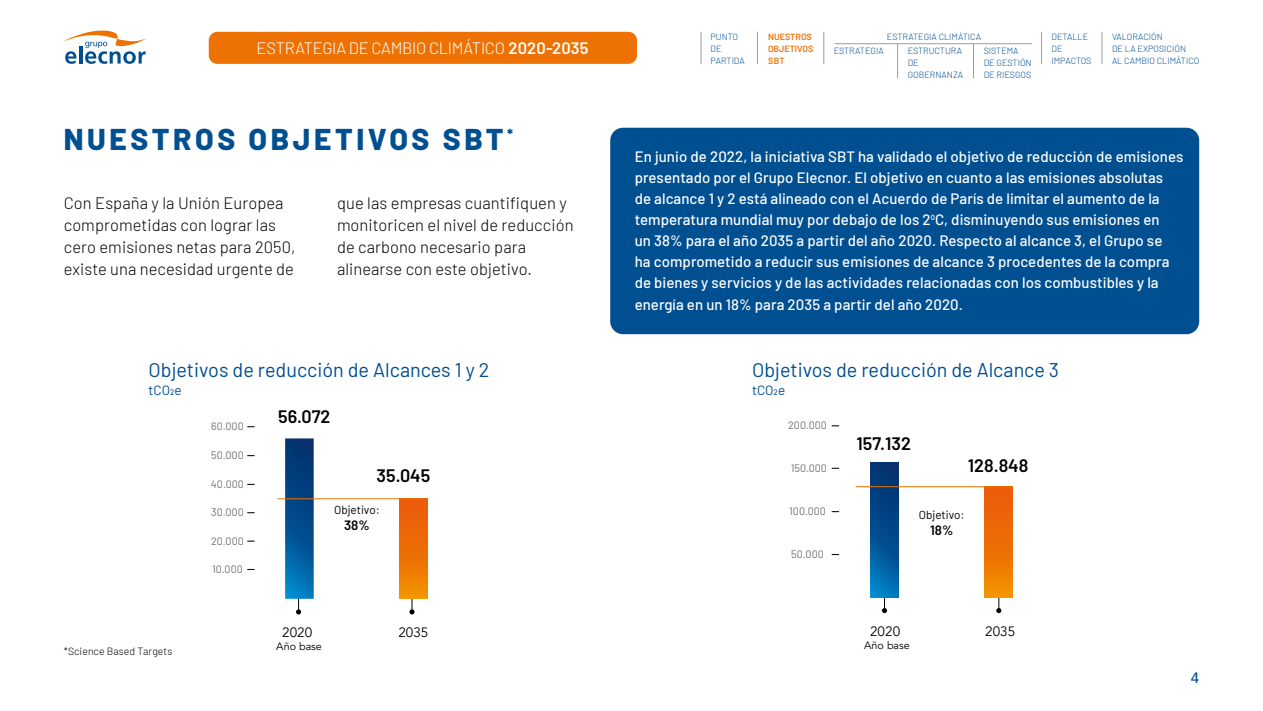
<style>
.page{position:relative;width:1263px;height:711px;background:#fff}
.page>*{position:absolute;margin:0;border:0;box-sizing:border-box;transform-origin:0 0}
.t1{font:800 30px "Barlow";letter-spacing:.12em;color:#004f91}
.t2{font:19.8px "Barlow";color:#004f91}
.t3{font:600 18px "Barlow";color:#000}
.t4{font:300 16.5px/21.9px "Barlow";letter-spacing:.005em;color:#000}
.t5{font:300 16.5px "Barlow";letter-spacing:-.015em;color:#fff}
.t6{font:500 15px/21px "Barlow";letter-spacing:.005em;color:#fff}
.t7{font:500 15px "Avenir";color:#004f91}
.t8{font:13.5px "Avenir";color:#000}
.t9{font:13.5px "Barlow";color:#004f91}
.t10{font:600 13.5px "Barlow";color:#000}
.t11{font:11.7px "Barlow";color:#000}
.t12{font:10.8px "Barlow";color:#706f6f}
.t13{font:10.8px "Avenir";color:#000}
.t14{font:300 10.5px "Barlow";letter-spacing:.005em;color:#000}
.t15{font:300 9px/11.9px "Barlow";color:#004f91}
.t16{font:600 9px/11.9px "Barlow";color:#ee7203}
.s1{font-weight:600}
</style>
<div class="page">
<div style="left:610px;top:128px;width:589px;height:206px;background:#004f91"></div>
<svg style="left:409px;top:598px;width:5px;height:16px"></svg>
<svg style="left:285px;top:438px;width:29px;height:176px"></svg>
<div style="left:399px;top:498px;width:29px;height:100px;background:linear-gradient(to bottom,#e9550c,#f28b00)"></div>
<hr style="left:277px;top:498px;width:151px;height:1px;background:#ee7203">
<svg style="left:996px;top:597px;width:5px;height:15px"></svg>
<svg style="left:882px;top:597px;width:5px;height:15px"></svg>
<svg style="left:870px;top:462px;width:28px;height:135px"></svg>
<div style="left:984px;top:486px;width:29px;height:111px;background:linear-gradient(to bottom,#e9550c,#f28c00)"></div>
<hr style="left:856px;top:486px;width:157px;height:1px;background:#ee7203">
<hr style="left:701px;top:32px;width:1px;height:32px;background:#9d9d9c">
<svg style="left:62px;top:30px;width:85px;height:34px"></svg>
<hr style="left:757px;top:32px;width:1px;height:32px;background:#9d9d9c">
<hr style="left:823px;top:32px;width:1px;height:32px;background:#9d9d9c">
<hr style="left:1102px;top:32px;width:1px;height:32px;background:#9d9d9c">
<div style="left:209px;top:32px;width:428px;height:32px;background:#ee7203;border-radius:9px"></div>
<hr style="left:897px;top:44px;width:1px;height:34px;background:#9d9d9c">
<hr style="left:834px;top:43px;width:198px;height:1px;background:#9d9d9c">
<hr style="left:973px;top:44px;width:1px;height:34px;background:#9d9d9c">
<hr style="left:1041px;top:32px;width:1px;height:32px;background:#9d9d9c">
<p class="t5" style="left:257px;top:36px;width:333px">ESTRATEGIA DE CAMBIO CLIMÁTICO <span class="s1">2020-2035</span></p>
<h1 class="t1" style="left:64px;top:117px;width:451px">NUESTROS OBJETIVOS SBT<sup>*</sup></h1>
<p class="t4" style="left:64px;top:191px;width:233px">Con España y la Unión Europea comprometidas con lograr las cero emisiones netas para 2050, existe una necesidad urgente de</p>
<p class="t4" style="left:337px;top:191px;width:238px">que las empresas cuantifiquen y monitoricen el nivel de reducción de carbono necesario para alinearse con este objetivo.</p>
<h2 class="t2" style="left:149px;top:355px;width:342px">Objetivos de reducción de Alcances 1 y 2</h2>
<p class="t9" style="left:149px;top:380px;width:35px">tCO2e</p>
<p class="t14" style="left:64px;top:643px;width:110px">*Science Based Targets</p>
<p class="t12" style="left:211px;top:418px;width:34px">60.000</p>
<p class="t12" style="left:211px;top:447px;width:34px">50.000</p>
<p class="t12" style="left:211px;top:475px;width:34px">40.000</p>
<p class="t12" style="left:211px;top:504px;width:34px">30.000</p>
<p class="t12" style="left:211px;top:533px;width:34px">20.000</p>
<p class="t12" style="left:212px;top:561px;width:32px">10.000</p>
<p class="t3" style="left:278px;top:402px;width:54px">56.072</p>
<p class="t3" style="left:377px;top:462px;width:55px">35.045</p>
<p class="t11" style="left:334px;top:500px;width:47px">Objetivo:</p>
<p class="t10" style="left:344px;top:514px;width:27px">38%</p>
<p class="t8" style="left:282px;top:624px;width:32px">2020</p>
<p class="t13" style="left:276px;top:639px;width:47px">Año base</p>
<p class="t8" style="left:398px;top:624px;width:32px">2035</p>
<p class="t15" style="left:711px;top:30px;width:36px">PUNTO<br>DE<br>PARTIDA</p>
<p class="t16" style="left:768px;top:30px;width:47px">NUESTROS<br>OBJETIVOS<br>SBT</p>
<p class="t15" style="left:1112px;top:30px;width:89px">VALORACIÓN<br>DE LA EXPOSICIÓN<br>AL CAMBIO CLIMÁTICO</p>
<p class="t15" style="left:887px;top:30px;width:96px">ESTRATEGIA CLIMÁTICA</p>
<p class="t15" style="left:1051px;top:30px;width:41px">DETALLE<br>DE<br>IMPACTOS</p>
<p class="t15" style="left:908px;top:44px;width:57px">ESTRUCTURA<br>DE<br>GOBERNANZA</p>
<p class="t15" style="left:984px;top:44px;width:50px">SISTEMA<br>DE GESTIÓN<br>DE RIESGOS</p>
<p class="t15" style="left:834px;top:44px;width:52px">ESTRATEGIA</p>
<p class="t6" style="left:635px;top:145px;width:550px">En junio de 2022, la iniciativa SBT ha validado el objetivo de reducción de emisiones presentado por el Grupo Elecnor. El objetivo en cuanto a las emisiones absolutas de alcance 1 y 2 está alineado con el Acuerdo de París de limitar el aumento de la temperatura mundial muy por debajo de los 2<sup>0</sup>C, disminuyendo sus emisiones en<br>un 38% para el año 2035 a partir del año 2020. Respecto al alcance 3, el Grupo se<br>ha comprometido a reducir sus emisiones de alcance 3 procedentes de la compra de bienes y servicios y de las actividades relacionadas con los combustibles y la energía en un 18% para 2035 a partir del año 2020.</p>
<h2 class="t2" style="left:752px;top:355px;width:309px">Objetivos de reducción de Alcance 3</h2>
<p class="t9" style="left:752px;top:380px;width:35px">tCO2e</p>
<p class="t12" style="left:788px;top:417px;width:40px">200.000</p>
<p class="t12" style="left:791px;top:460px;width:38px">150.000</p>
<p class="t12" style="left:789px;top:503px;width:38px">100.000</p>
<p class="t12" style="left:791px;top:546px;width:34px">50.000</p>
<p class="t3" style="left:856px;top:430px;width:56px">157.132</p>
<p class="t3" style="left:968px;top:452px;width:62px">128.848</p>
<p class="t11" style="left:919px;top:506px;width:47px">Objetivo:</p>
<p class="t10" style="left:930px;top:520px;width:25px">18%</p>
<p class="t8" style="left:870px;top:622px;width:32px">2020</p>
<p class="t13" style="left:864px;top:638px;width:47px">Año base</p>
<p class="t8" style="left:985px;top:622px;width:32px">2035</p>
<p class="t7" style="left:1191px;top:664px;width:10px">4</p>
</div>
